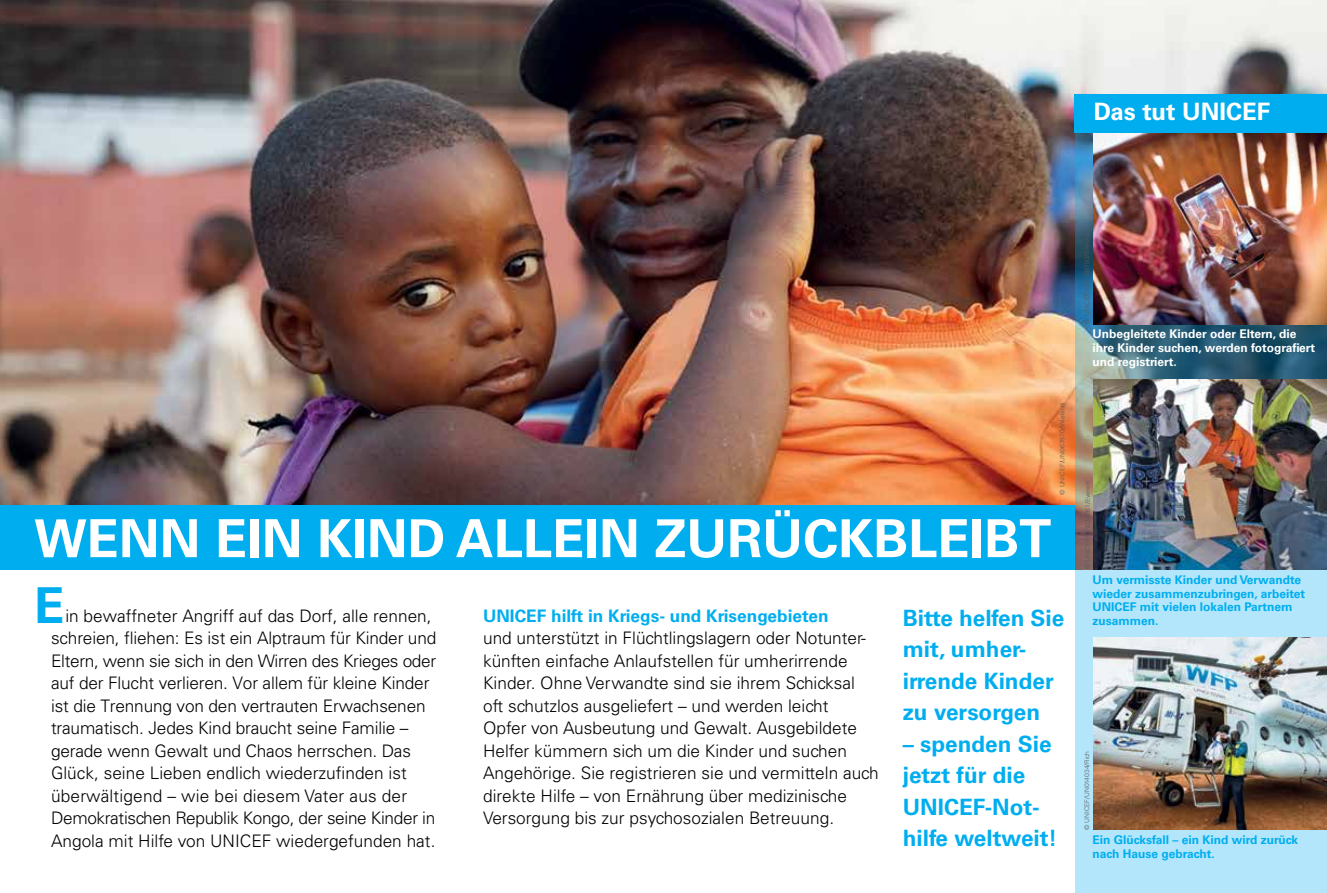
<style>
.page{position:relative;width:1327px;height:893px;background:#fff}
.page>*{position:absolute;margin:0;border:0;box-sizing:border-box;transform-origin:0 0}
.t1{font:700 52.5px "Univers LT Std";color:#fff}
.t2{font:700 49.5px "Univers LT Std";color:#00aeef}
.t3{font:700 24px "Univers LT Std";color:#fff}
.t4{font:700 22.5px/31.5px "Univers LT Std";color:#00aeef}
.t5{font:300 17.25px/22.5px "Univers LT Std";color:#000}
.t6{font:700 17.25px "Univers LT Std";color:#00aeef}
.t7{font:700 12px/13.8px "Univers LT Std";color:#00aeef}
.t8{font:700 12px/13.8px "Univers LT Std";color:#fff}
.t9{font:300 6.3px "Univers LT Std";color:#58595b;scale:1.06 1}
</style>
<div class="page">
<img style="left:0;top:0;width:1327px;height:505px">
<svg style="left:1075px;top:133px;width:252px;height:760px;background:#8dbacc"></svg>
<img style="left:1093px;top:379px;width:234px;height:190px">
<img style="left:1093px;top:638px;width:234px;height:191px">
<img style="left:1093px;top:133px;width:234px;height:191px">
<div style="left:1075px;top:95px;width:252px;height:38px;background:#00aeef"></div>
<div style="left:0;top:505px;width:1075px;height:64px;background:#00aeef"></div>
<h3 class="t3" style="left:1093px;top:98px;width:178px">Das tut UNICEF</h3>
<h1 class="t1" style="left:34px;top:508px;width:1018px">WENN EIN KIND ALLEIN ZURÜCKBLEIBT</h1>
<p class="t9" style="left:1058px;top:495px;width:88px;rotate:-90deg">© UNICEF/UN067870/Wieland</p>
<h2 class="t2" style="left:34px;top:576px;width:32px">E</h2>
<p class="t5" style="left:51px;top:605px;width:387px;text-indent:14px">in bewaffneter Angriff auf das Dorf, alle rennen, schreien, fliehen: Es ist ein Alptraum für Kinder und Eltern, wenn sie sich in den Wirren des Krieges oder auf der Flucht verlieren. Vor allem für kleine Kinder ist die Trennung von den vertrauten Erwachsenen traumatisch. Jedes Kind braucht seine Familie – gerade wenn Gewalt und Chaos herrschen. Das Glück, seine Lieben endlich wiederzufinden ist überwältigend – wie bei diesem Vater aus der Demokratischen Republik Kongo, der seine Kinder in Angola mit Hilfe von UNICEF wiedergefunden hat.</p>
<p class="t6" style="left:483px;top:606px;width:347px">UNICEF hilft in Kriegs- und Krisengebieten</p>
<p class="t5" style="left:483px;top:627px;width:397px">und unterstützt in Flüchtlingslagern oder Notunter&shy;künften einfache Anlaufstellen für umherirrende Kinder. Ohne Verwandte sind sie ihrem Schicksal oft schutzlos ausgeliefert – und werden leicht<br>Opfer von Ausbeutung und Gewalt. Ausgebildete Helfer kümmern sich um die Kinder und suchen Angehörige. Sie registrieren sie und vermitteln auch direkte Hilfe – von Ernährung über medizinische Versorgung bis zur psychosozialen Betreuung.</p>
<h3 class="t4" style="left:902px;top:602px;width:163px">Bitte helfen Sie mit, umher&shy;irrende Kinder zu versorgen</h3>
<h3 class="t4" style="left:902px;top:728px;width:156px">– spenden Sie jetzt für die<br>UNICEF-Not&shy;hilfe weltweit!</h3>
<p class="t9" style="left:1083px;top:324px;width:91px;rotate:-90deg">© UNICEF/UNI188792/Beechey</p>
<p class="t8" style="left:1092px;top:327px;width:224px">Unbegleitete Kinder oder Eltern, die ihre Kinder suchen, werden fotografiert und registriert.</p>
<p class="t9" style="left:1084px;top:569px;width:85px;rotate:-90deg">© UNICEF/UN026661/Everett</p>
<p class="t7" style="left:1092px;top:573px;width:214px">Um vermisste Kinder und Verwandte wieder zusammenzubringen, arbeitet<br>UNICEF mit vielen lokalen Partnern</p>
<p class="t7" style="left:1092px;top:614px;width:67px">zusammen.</p>
<p class="t9" style="left:1083px;top:830px;width:76px;rotate:-90deg">© UNICEF/UN014034/Rich</p>
<p class="t7" style="left:1092px;top:833px;width:207px">Ein Glücksfall – ein Kind wird zurück nach Hause gebracht.</p>
</div>
